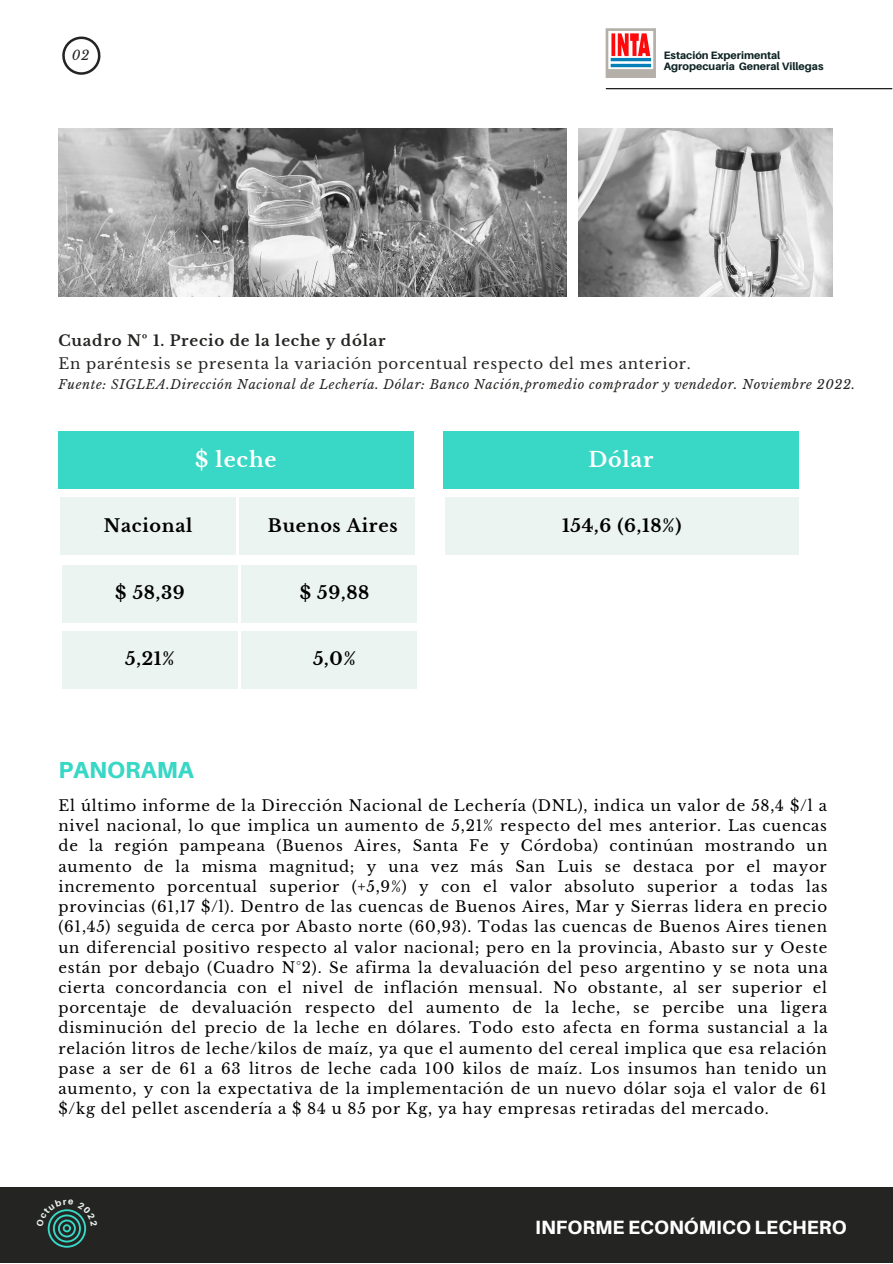
<style>
.page{position:relative;width:893px;height:1264px;background:#fff}
.page>*{position:absolute;margin:0;border:0;box-sizing:border-box;transform-origin:0 0}
.t1{font:800 23.25px "Aileron";color:#39d7c5}
.t2{font:700 20.55px "Libre Baskerville";letter-spacing:.04em;color:#fff}
.t3{font:800 19.2px "Aileron";color:#fff}
.t4{font:700 17.55px "Libre Baskerville";letter-spacing:.04em;color:#000}
.t5{font:15px/20.2px "Libre Baskerville";letter-spacing:.05em;color:#000;text-align:justify}
.t6{font:15px "Libre Baskerville";letter-spacing:.05em;color:#242422}
.t7{font:700 15px "Libre Baskerville";letter-spacing:.05em;color:#242422}
.t8{font:italic 13.2px "Libre Baskerville";color:#242422}
.t9{font:italic 12.75px "Libre Baskerville";letter-spacing:.05em;color:#242422}
.t10{font:800 10.65px/10.9px "Aileron";color:#102526}
</style>
<div class="page">
<svg style="left:62px;top:37px;width:38px;height:38px"></svg>
<img style="left:578px;top:128px;width:254px;height:169px">
<img style="left:58px;top:128px;width:509px;height:169px">
<div style="left:0;top:1187px;width:892px;height:75px;background:#242422"></div>
<img style="left:605px;top:29px;width:51px;height:49px">
<hr style="left:606px;top:88px;width:285px;height:1px;background:#000">
<div style="left:58px;top:431px;width:356px;height:57px;background:#39d7c5"></div>
<div style="left:60px;top:497px;width:176px;height:57px;background:#ebf4f1"></div>
<div style="left:239px;top:497px;width:176px;height:57px;background:#ebf4f1"></div>
<div style="left:62px;top:565px;width:176px;height:57px;background:#ebf4f1"></div>
<div style="left:241px;top:565px;width:176px;height:57px;background:#ebf4f1"></div>
<div style="left:62px;top:631px;width:176px;height:57px;background:#ebf4f1"></div>
<div style="left:241px;top:631px;width:176px;height:57px;background:#ebf4f1"></div>
<div style="left:443px;top:431px;width:355px;height:57px;background:#39d7c5"></div>
<div style="left:445px;top:497px;width:353px;height:57px;background:#ebf4f1"></div>
<svg style="left:47px;top:1209px;width:40px;height:38px"></svg>
<p class="t8" style="left:72px;top:47px;width:19px">02</p>
<p class="t10" style="left:663px;top:49px;width:161px">Estación Experimental<br>Agropecuaria General Villegas</p>
<p class="t7" style="left:58px;top:332px;width:328px">Cuadro Nº 1. Precio de la leche y dólar</p>
<p class="t6" style="left:58px;top:354px;width:633px">En paréntesis se presenta la variación porcentual respecto del mes anterior.</p>
<p class="t9" style="left:58px;top:376px;width:798px">Fuente: SIGLEA.Dirección Nacional de Lechería. Dólar: Banco Nación,promedio comprador y vendedor. Noviembre 2022.</p>
<h2 class="t2" style="left:195px;top:447px;width:83px">$ leche</h2>
<p class="t4" style="left:104px;top:514px;width:90px">Nacional</p>
<p class="t4" style="left:268px;top:514px;width:131px">Buenos Aires</p>
<p class="t4" style="left:115px;top:582px;width:71px">$ 58,39</p>
<p class="t4" style="left:300px;top:582px;width:71px">$ 59,88</p>
<p class="t4" style="left:125px;top:648px;width:51px">5,21%</p>
<p class="t4" style="left:313px;top:648px;width:44px">5,0%</p>
<h1 class="t1" style="left:58px;top:755px;width:137px">PANORAMA</h1>
<h2 class="t2" style="left:588px;top:447px;width:67px">Dólar</h2>
<p class="t4" style="left:562px;top:514px;width:121px">154,6 (6,18%)</p>
<p class="t5" style="left:58px;top:795px;width:770px">El último informe de la Dirección Nacional de Lechería (DNL), indica un valor de 58,4 $/l a nivel nacional, lo que implica un aumento de 5,21% respecto del mes anterior. Las cuencas de la región pampeana (Buenos Aires, Santa Fe y Córdoba) continúan mostrando un aumento de la misma magnitud; y una vez más San Luis se destaca por el mayor incremento porcentual superior (+5,9%) y con el valor absoluto superior a todas las provincias (61,17 $/l). Dentro de las cuencas de Buenos Aires, Mar y Sierras lidera en precio (61,45) seguida de cerca por Abasto norte (60,93). Todas las cuencas de Buenos Aires tienen un diferencial positivo respecto al valor nacional; pero en la provincia, Abasto sur y Oeste están por debajo (Cuadro N°2). Se afirma la devaluación del peso argentino y se nota una cierta concordancia con el nivel de inflación mensual. No obstante, al ser superior el porcentaje de devaluación respecto del aumento de la leche, se percibe una ligera disminución del precio de la leche en dólares. Todo esto afecta en forma sustancial a la relación litros de leche/kilos de maíz, ya que el aumento del cereal implica que esa relación pase a ser de 61 a 63 litros de leche cada 100 kilos de maíz. Los insumos han tenido un aumento, y con la expectativa de la implementación de un nuevo dólar soja el valor de 61 $/kg del pellet ascendería a $ 84 u 85 por Kg, ya hay empresas retiradas del mercado.</p>
<p class="t3" style="left:535px;top:1214px;width:313px">INFORME ECONÓMICO LECHERO</p>
</div>
